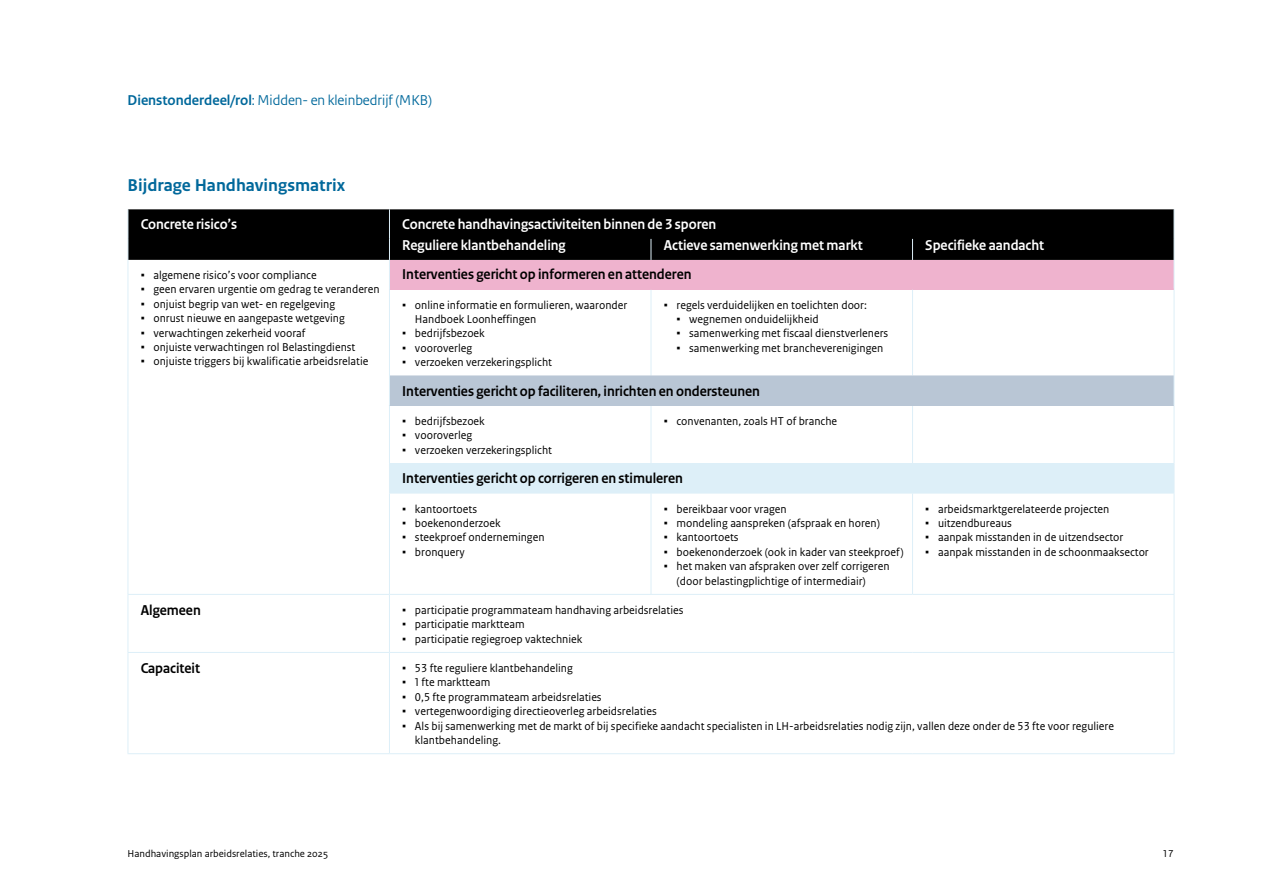
<style>
.page{position:relative;width:1263px;height:893px;background:#fff}
.page>*{position:absolute;margin:0;border:0;box-sizing:border-box;transform-origin:0 0}
.H3_Paragraaf_BIijl{font:700 18px "Rijksoverheid Sans Text";color:#01689b}
.Matrix_-_kop_zwart{font:700 15px "Rijksoverheid Sans Heading";color:#000}
.Matrix_-_kop_wit{font:700 15px "Rijksoverheid Sans Heading";color:#fff}
.t1{font:15px "Rijksoverheid Sans Heading";color:#01689b}
.t2{font:12px/14.4px "Rijksoverheid Sans Text";color:#000}
.t3{font:10.5px "Rijksoverheid Sans Text";color:#000}
.s1{font-weight:700}
.s2{font-family:"Impact"}
</style>
<div class="page">
<div style="left:129px;top:209px;width:1045px;height:51px;background:#000"></div>
<div style="left:389px;top:260px;width:785px;height:29px;background:#efb3ce"></div>
<div style="left:389px;top:376px;width:785px;height:29px;background:#b9c6d5"></div>
<div style="left:389px;top:464px;width:785px;height:29px;background:#ddeff8"></div>
<hr style="left:651px;top:289px;width:1px;height:87px;background:#ddeff8">
<hr style="left:912px;top:289px;width:1px;height:87px;background:#ddeff8">
<hr style="left:651px;top:406px;width:1px;height:57px;background:#ddeff8">
<hr style="left:912px;top:406px;width:1px;height:57px;background:#ddeff8">
<hr style="left:651px;top:493px;width:1px;height:101px;background:#ddeff8">
<hr style="left:912px;top:493px;width:1px;height:101px;background:#ddeff8">
<hr style="left:389px;top:594px;width:262px;height:1px;background:#ddeff8">
<hr style="left:651px;top:594px;width:261px;height:1px;background:#ddeff8">
<hr style="left:912px;top:594px;width:262px;height:1px;background:#ddeff8">
<hr style="left:128px;top:652px;width:261px;height:1px;background:#ddeff8">
<hr style="left:389px;top:652px;width:262px;height:1px;background:#ddeff8">
<hr style="left:651px;top:652px;width:261px;height:1px;background:#ddeff8">
<hr style="left:912px;top:652px;width:262px;height:1px;background:#ddeff8">
<svg style="left:1174px;top:464px;width:1px;height:29px"></svg>
<hr style="left:128px;top:595px;width:1px;height:57px;background:#ddeff8">
<hr style="left:128px;top:653px;width:1px;height:100px;background:#ddeff8">
<hr style="left:128px;top:753px;width:261px;height:1px;background:#ddeff8">
<hr style="left:389px;top:493px;width:262px;height:1px;background:#ddeff8">
<hr style="left:651px;top:493px;width:261px;height:1px;background:#ddeff8">
<hr style="left:912px;top:493px;width:262px;height:1px;background:#ddeff8">
<hr style="left:1174px;top:493px;width:1px;height:101px;background:#ddeff8">
<hr style="left:389px;top:595px;width:1px;height:57px;background:#ddeff8">
<hr style="left:1174px;top:595px;width:1px;height:57px;background:#ddeff8">
<hr style="left:389px;top:653px;width:1px;height:100px;background:#ddeff8">
<hr style="left:1174px;top:653px;width:1px;height:100px;background:#ddeff8">
<hr style="left:389px;top:753px;width:262px;height:1px;background:#ddeff8">
<hr style="left:651px;top:753px;width:261px;height:1px;background:#ddeff8">
<hr style="left:912px;top:753px;width:262px;height:1px;background:#ddeff8">
<hr style="left:1174px;top:405px;width:1px;height:58px;background:#ddeff8">
<hr style="left:389px;top:463px;width:262px;height:1px;background:#ddeff8">
<hr style="left:651px;top:463px;width:261px;height:1px;background:#ddeff8">
<hr style="left:912px;top:463px;width:262px;height:1px;background:#ddeff8">
<hr style="left:128px;top:209px;width:1px;height:30px;background:#ddeff8">
<hr style="left:1174px;top:289px;width:1px;height:87px;background:#ddeff8">
<hr style="left:1174px;top:209px;width:1px;height:30px;background:#ddeff8">
<hr style="left:389px;top:209px;width:1px;height:30px;background:#ddeff8">
<svg style="left:651px;top:239px;width:1px;height:21px"></svg>
<svg style="left:912px;top:239px;width:1px;height:21px"></svg>
<svg style="left:1174px;top:239px;width:1px;height:50px"></svg>
<hr style="left:390px;top:289px;width:261px;height:1px;background:#efb3ce">
<hr style="left:651px;top:289px;width:261px;height:1px;background:#efb3ce">
<hr style="left:912px;top:289px;width:262px;height:1px;background:#efb3ce">
<hr style="left:390px;top:405px;width:261px;height:1px;background:#b9c6d5">
<hr style="left:651px;top:405px;width:261px;height:1px;background:#b9c6d5">
<hr style="left:912px;top:405px;width:262px;height:1px;background:#b9c6d5">
<svg style="left:1174px;top:376px;width:1px;height:29px"></svg>
<svg style="left:128px;top:239px;width:1px;height:50px"></svg>
<svg style="left:389px;top:239px;width:1px;height:50px"></svg>
<hr style="left:128px;top:289px;width:1px;height:87px;background:#ddeff8">
<hr style="left:389px;top:289px;width:1px;height:87px;background:#ddeff8">
<svg style="left:128px;top:376px;width:1px;height:29px"></svg>
<svg style="left:389px;top:376px;width:1px;height:29px"></svg>
<hr style="left:128px;top:405px;width:1px;height:59px;background:#ddeff8">
<hr style="left:389px;top:405px;width:1px;height:58px;background:#ddeff8">
<svg style="left:128px;top:464px;width:1px;height:29px"></svg>
<hr style="left:128px;top:493px;width:1px;height:101px;background:#ddeff8">
<hr style="left:389px;top:493px;width:1px;height:101px;background:#ddeff8">
<hr style="left:128px;top:594px;width:261px;height:1px;background:#ddeff8">
<p class="t1" style="left:128px;top:91px;width:306px"><span class="s1">Dienstonderdeel/rol</span>: Midden- en kleinbedrijf (MKB)</p>
<h3 class="H3_Paragraaf_BIijl" style="left:128px;top:175px;width:219px">Bijdrage Handhavingsmatrix</h3>
<p class="Matrix_-_kop_wit" style="left:141px;top:216px;width:98px">Concrete risico’s</p>
<p class="Matrix_-_kop_wit" style="left:402px;top:216px;width:316px">Concrete handhavingsactiviteiten binnen de 3 sporen</p>
<p class="Matrix_-_kop_wit" style="left:402px;top:237px;width:165px">Reguliere klantbehandeling</p>
<p class="Matrix_-_kop_wit" style="left:664px;top:237px;width:200px">Actieve samenwerking met markt</p>
<p class="Matrix_-_kop_wit" style="left:925px;top:237px;width:120px">Specifieke aandacht</p>
<p class="t2" style="left:141px;top:268px;width:177px"><span class="s2">▪</span> algemene risico’s voor compliance</p>
<p class="t2" style="left:141px;top:282px;width:240px"><span class="s2">▪</span> geen ervaren urgentie om gedrag te veranderen</p>
<p class="t2" style="left:141px;top:297px;width:196px"><span class="s2">▪</span> onjuist begrip van wet- en regelgeving</p>
<p class="t2" style="left:141px;top:311px;width:206px"><span class="s2">▪</span> onrust nieuwe en aangepaste wetgeving</p>
<p class="t2" style="left:141px;top:326px;width:166px"><span class="s2">▪</span> verwachtingen zekerheid vooraf</p>
<p class="t2" style="left:141px;top:340px;width:216px"><span class="s2">▪</span> onjuiste verwachtingen rol Belastingdienst</p>
<p class="t2" style="left:141px;top:354px;width:229px"><span class="s2">▪</span> onjuiste triggers bij kwalificatie arbeidsrelatie</p>
<p class="Matrix_-_kop_zwart" style="left:402px;top:266px;width:291px">Interventies gericht op informeren en attenderen</p>
<p class="t2" style="left:415px;top:298px;width:214px;text-indent:-13px"><span class="s2">▪</span> online informatie en formulieren, waaronder<br>Handboek Loonheffingen</p>
<p class="t2" style="left:402px;top:326px;width:84px"><span class="s2">▪</span> bedrijfsbezoek</p>
<p class="t2" style="left:402px;top:341px;width:71px"><span class="s2">▪</span> vooroverleg</p>
<p class="t2" style="left:402px;top:355px;width:151px"><span class="s2">▪</span> verzoeken verzekeringsplicht</p>
<p class="t2" style="left:664px;top:298px;width:205px"><span class="s2">▪</span> regels verduidelijken en toelichten door:</p>
<p class="t2" style="left:676px;top:312px;width:144px"><span class="s2">▪</span> wegnemen onduidelijkheid</p>
<p class="t2" style="left:676px;top:326px;width:213px"><span class="s2">▪</span> samenwerking met fiscaal dienstverleners</p>
<p class="t2" style="left:676px;top:341px;width:208px"><span class="s2">▪</span> samenwerking met brancheverenigingen</p>
<p class="Matrix_-_kop_zwart" style="left:402px;top:382px;width:359px">Interventies gericht op faciliteren, inrichten en ondersteunen</p>
<p class="t2" style="left:402px;top:414px;width:84px"><span class="s2">▪</span> bedrijfsbezoek</p>
<p class="t2" style="left:402px;top:428px;width:71px"><span class="s2">▪</span> vooroverleg</p>
<p class="t2" style="left:402px;top:443px;width:151px"><span class="s2">▪</span> verzoeken verzekeringsplicht</p>
<p class="t2" style="left:664px;top:414px;width:175px"><span class="s2">▪</span> convenanten, zoals HT of branche</p>
<p class="Matrix_-_kop_zwart" style="left:402px;top:470px;width:282px">Interventies gericht op corrigeren en stimuleren</p>
<p class="t2" style="left:402px;top:502px;width:76px"><span class="s2">▪</span> kantoortoets</p>
<p class="t2" style="left:402px;top:516px;width:100px"><span class="s2">▪</span> boekenonderzoek</p>
<p class="t2" style="left:402px;top:530px;width:144px"><span class="s2">▪</span> steekproef ondernemingen</p>
<p class="t2" style="left:402px;top:545px;width:64px"><span class="s2">▪</span> bronquery</p>
<p class="t2" style="left:664px;top:502px;width:124px"><span class="s2">▪</span> bereikbaar voor vragen</p>
<p class="t2" style="left:664px;top:516px;width:218px"><span class="s2">▪</span> mondeling aanspreken (afspraak en horen)</p>
<p class="t2" style="left:664px;top:530px;width:76px"><span class="s2">▪</span> kantoortoets</p>
<p class="t2" style="left:664px;top:545px;width:241px"><span class="s2">▪</span> boekenonderzoek (ook in kader van steekproef)</p>
<p class="t2" style="left:676px;top:559px;width:215px;text-indent:-13px"><span class="s2">▪</span> het maken van afspraken over zelf corrigeren (door belastingplichtige of intermediair)</p>
<p class="t2" style="left:925px;top:502px;width:186px"><span class="s2">▪</span> arbeidsmarktgerelateerde projecten</p>
<p class="t2" style="left:925px;top:516px;width:88px"><span class="s2">▪</span> uitzendbureaus</p>
<p class="t2" style="left:925px;top:530px;width:200px"><span class="s2">▪</span> aanpak misstanden in de uitzendsector</p>
<p class="t2" style="left:925px;top:545px;width:225px"><span class="s2">▪</span> aanpak misstanden in de schoonmaaksector</p>
<p class="Matrix_-_kop_zwart" style="left:141px;top:602px;width:62px">Algemeen</p>
<p class="t2" style="left:402px;top:603px;width:283px"><span class="s2">▪</span> participatie programmateam handhaving arbeidsrelaties</p>
<p class="t2" style="left:402px;top:617px;width:124px"><span class="s2">▪</span> participatie marktteam</p>
<p class="t2" style="left:402px;top:632px;width:182px"><span class="s2">▪</span> participatie regiegroep vaktechniek</p>
<p class="Matrix_-_kop_zwart" style="left:141px;top:660px;width:61px">Capaciteit</p>
<p class="t2" style="left:402px;top:661px;width:172px"><span class="s2">▪</span> 53 fte reguliere klantbehandeling</p>
<p class="t2" style="left:402px;top:675px;width:90px"><span class="s2">▪</span> 1 fte marktteam</p>
<p class="t2" style="left:402px;top:690px;width:201px"><span class="s2">▪</span> 0,5 fte programmateam arbeidsrelaties</p>
<p class="t2" style="left:402px;top:704px;width:256px"><span class="s2">▪</span> vertegenwoordiging directieoverleg arbeidsrelaties</p>
<p class="t2" style="left:415px;top:719px;width:701px;text-indent:-13px"><span class="s2">▪</span> Als bij samenwerking met de markt of bij specifieke aandacht specialisten in LH-arbeidsrelaties nodig zijn, vallen deze onder de 53 fte voor reguliere klantbehandeling.</p>
<p class="t3" style="left:128px;top:848px;width:202px">Handhavingsplan arbeidsrelaties, tranche 2025</p>
<p class="t3" style="left:1162px;top:848px;width:13px">17</p>
</div>
